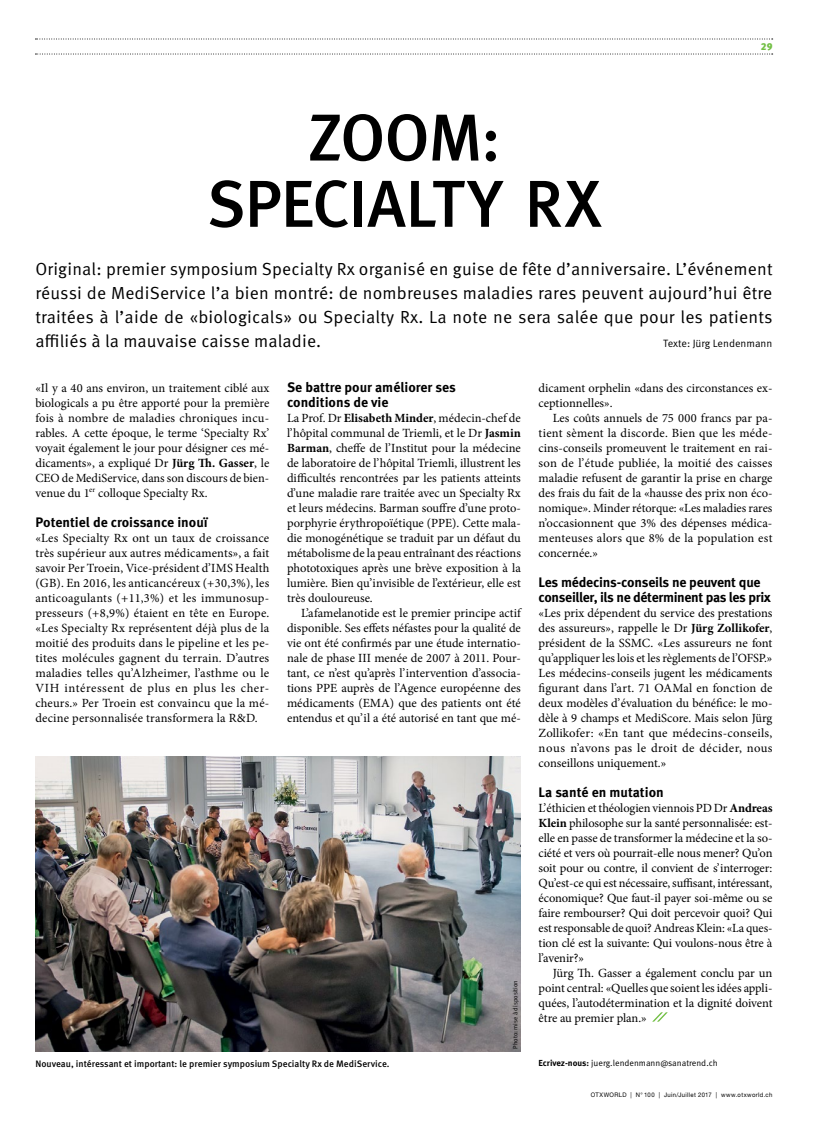
<style>
.page{position:relative;width:815px;height:1134px;background:#fff}
.page>*{position:absolute;margin:0;border:0;box-sizing:border-box;transform-origin:0 0}
.t1{font:500 66.25px/66.2px "Meta OT";letter-spacing:-.02em;color:#000;text-align:center}
.t2{font:17.5px/23.8px "Meta OT Norm";letter-spacing:.01em;color:#000;text-align:justify}
.t3{font:700 13.75px/15px "Meta OT";letter-spacing:-.015em;color:#000}
.t4{font:12.5px/15px "Minion Pro";color:#000;text-align:justify}
.t5{font:10.62px "Meta OT Norm";color:#000}
.t6{font:900 10px "Meta OT";color:#72bf44}
.t7{font:500 9.38px "Meta OT";color:#000}
.t8{font:8.75px "Meta OT Norm";color:#000}
.t9{font:6.25px "Helvetica Neue LT Pro";letter-spacing:.06em;color:#000;scale:.95 1}
.t10{font:6.25px "Meta OT Norm";color:#000}
.s1{font-weight:700}
.s2{font-family:"Meta OT";font-weight:700}
</style>
<div class="page">
<svg style="left:35px;top:54px;width:738px;height:1px"></svg>
<svg style="left:35px;top:39px;width:738px;height:1px"></svg>
<img style="left:35px;top:756px;width:486px;height:296px">
<svg style="left:652px;top:1012px;width:16px;height:10px"></svg>
<p class="t6" style="left:761px;top:41px;width:13px">29</p>
<h1 class="t1" style="left:206px;top:107px;width:397px">ZOOM:<br>SPECIALTY RX</h1>
<p class="t2" style="left:35px;top:258px;width:739px">Original: premier symposium Specialty Rx organisé en guise de fête d’anniversaire. L’événement réussi de MediService l’a bien montré: de nombreuses maladies rares peuvent aujourd’hui être traitées à l’aide de «biologicals» ou Specialty Rx. La note ne sera salée que pour les patients affiliés à la mauvaise caisse maladie.</p>
<p class="t5" style="left:663px;top:337px;width:111px">Texte: Jürg Lendenmann</p>
<p class="t4" style="left:35px;top:380px;width:235px">«Il y a 40 ans environ, un traitement ciblé aux biologicals a pu être apporté pour la première fois à nombre de maladies chroniques incu&shy;rables. A cette époque, le terme ‘Specialty Rx’ voyait également le jour pour désigner ces mé&shy;dicaments», a expliqué Dr <span class="s1">Jürg Th. Gasser</span>, le CEO de MediService, dans son discours de bien&shy;venue du 1<sup>er</sup> colloque Specialty Rx.</p>
<p class="t3" style="left:35px;top:515px;width:174px">Potentiel de croissance inouï</p>
<p class="t4" style="left:35px;top:530px;width:235px">«Les Specialty Rx ont un taux de croissance très supérieur aux autres médicaments», a fait savoir Per Troein, Vice-président d’IMS Health (GB). En 2016, les anticancéreux (+30,3%), les anticoagulants (+11,3%) et les immunosup&shy;presseurs (+8,9%) étaient en tête en Europe. «Les Specialty Rx représentent déjà plus de la moitié des produits dans le pipeline et les pe&shy;tites molécules gagnent du terrain. D’autres maladies telles qu’Alzheimer, l’asthme ou le VIH intéressent de plus en plus les cher&shy;cheurs.» Per Troein est convaincu que la mé&shy;decine personnalisée transformera la R&amp;D.</p>
<p class="t3" style="left:287px;top:380px;width:171px">Se battre pour améliorer ses conditions de vie</p>
<p class="t4" style="left:287px;top:410px;width:235px">La Prof. Dr <span class="s1">Elisabeth Minder</span>, médecin-chef de l’hôpital communal de Triemli, et le Dr <span class="s1">Jasmin Barman</span>, cheffe de l’Institut pour la médecine de laboratoire de l’hôpital Triemli, illustrent les difficultés rencontrées par les patients atteints d’une maladie rare traitée avec un Specialty Rx et leurs médecins. Barman souffre d’une proto&shy;porphyrie érythropoïétique (PPE). Cette mala&shy;die monogénétique se traduit par un défaut du métabolisme de la peau entraînant des réactions phototoxiques après une brève exposition à la lumière. Bien qu’invisible de l’extérieur, elle est très douloureuse.</p>
<p class="t4" style="left:287px;top:605px;width:235px;text-indent:14px">L’afamelanotide est le premier principe actif disponible. Ses effets néfastes pour la qualité de vie ont été confirmés par une étude internatio&shy;nale de phase III menée de 2007 à 2011. Pour&shy;tant, ce n’est qu’après l’intervention d’associa&shy;tions PPE auprès de l’Agence européenne des médicaments (EMA) que des patients ont été entendus et qu’il a été autorisé en tant que mé-</p>
<p class="t10" style="left:512px;top:1049px;width:70px;rotate:-90deg">Photo: mise à disposition</p>
<p class="t4" style="left:539px;top:380px;width:235px">dicament orphelin «dans des circonstances ex&shy;ceptionnelles».</p>
<p class="t4" style="left:539px;top:410px;width:235px;text-indent:14px">Les coûts annuels de 75 000 francs par pa&shy;tient sèment la discorde. Bien que les méde&shy;cins-conseils promeuvent le traitement en rai&shy;son de l’étude publiée, la moitié des caisses maladie refusent de garantir la prise en charge des frais du fait de la «hausse des prix non éco&shy;nomique». Minder rétorque: «Les maladies rares n’occasionnent que 3% des dépenses médica&shy;menteuses alors que 8% de la population est concernée.»</p>
<p class="t3" style="left:539px;top:575px;width:234px">Les médecins-conseils ne peuvent que conseiller, ils ne déterminent pas les prix</p>
<p class="t4" style="left:539px;top:605px;width:235px">«Les prix dépendent du service des prestations des assureurs», rappelle le Dr <span class="s1">Jürg Zollikofer</span>, président de la SSMC. «Les assureurs ne font qu’appliquer les lois et les règlements de l’OFSP.» Les médecins-conseils jugent les médicaments figurant dans l’art. 71 OAMal en fonction de deux modèles d’évaluation du bénéfice: le mo&shy;dèle à 9 champs et MediScore. Mais selon Jürg Zollikofer: «En tant que médecins-conseils, nous n’avons pas le droit de décider, nous conseillons uniquement.»</p>
<p class="t3" style="left:539px;top:785px;width:127px">La santé en mutation</p>
<p class="t4" style="left:539px;top:800px;width:235px">L’éthicien et théologien viennois PD Dr <span class="s1">Andreas Klein</span> philosophe sur la santé personnalisée: est&shy;elle en passe de transformer la médecine et la so&shy;ciété et vers où pourrait-elle nous mener? Qu’on soit pour ou contre, il convient de s’interroger:<br>Qu’est-ce qui est nécessaire, suffisant, intéressant, économique? Que faut-il payer soi-même ou se faire rembourser? Qui doit percevoir quoi? Qui est responsable de quoi? Andreas Klein: «La ques&shy;tion clé est la suivante: Qui voulons-nous être à l’avenir?»</p>
<p class="t4" style="left:539px;top:965px;width:235px;text-indent:14px">Jürg Th. Gasser a également conclu par un point central: «Quelles que soient les idées appli&shy;quées, l’autodétermination et la dignité doivent être au premier plan.»</p>
<p class="t7" style="left:35px;top:1058px;width:356px">Nouveau, intéressant et important: le premier symposium Specialty Rx de MediService.</p>
<p class="t8" style="left:539px;top:1058px;width:181px"><span class="s2">Ecrivez-nous:</span> juerg.lendenmann@sanatrend.ch</p>
<p class="t9" style="left:591px;top:1091px;width:193px">OTXWORLD | N° 100 | Juin/Juillet 2017 | www.otxworld.ch</p>
</div>
